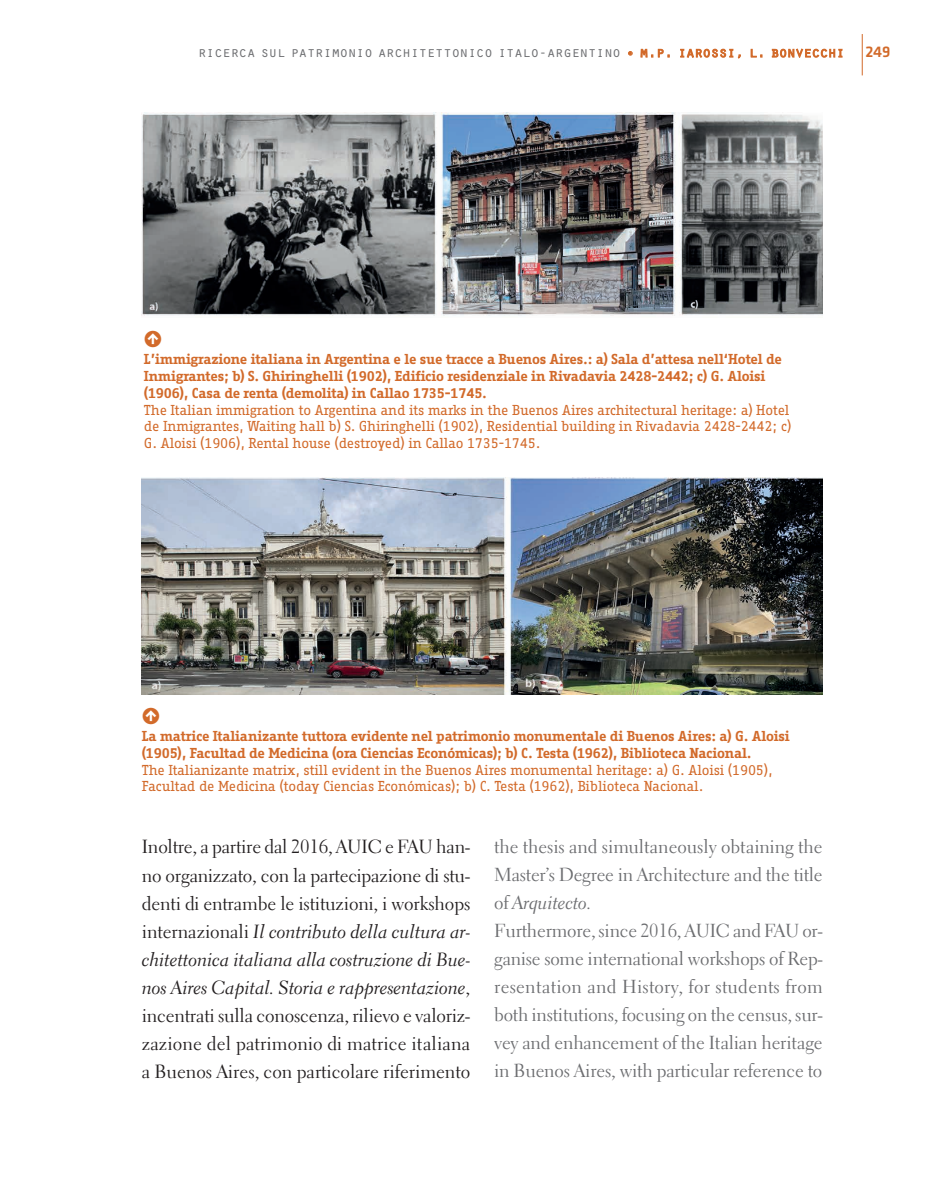
<style>
.page{position:relative;width:936px;height:1191px;background:#fff}
.page>*{position:absolute;margin:0;border:0;box-sizing:border-box;transform-origin:0 0}
.t1{font:700 24px "Klavika";color:#d26a2a}
.t2{font:19px/28px "Electra LT Std";letter-spacing:-.005em;color:#231f20;text-align:justify}
.t3{font:19px/28px "Electra LT Std Cursive";letter-spacing:-.005em;color:#231f20;text-align:justify}
.t4{font:18.8px/28px "Electra LT Std";letter-spacing:-.01em;color:#6c6d70}
.t5{font:18.8px "Electra LT Std Cursive";letter-spacing:-.01em;color:#6c6d70}
.t6{font:500 16px "Klavika";color:#d26a2a}
.t7{font:15px "Orator";letter-spacing:-.055em;color:#6c6d70}
.t8{font:14px/16.8px "Fago Office Serif";letter-spacing:-.02em;color:#d26a2a}
.t9{font:700 14px/16.8px "Fago Office Serif";letter-spacing:-.02em;color:#d26a2a}
.s1{color:#d26a2a}
.s2{font-family:"Electra LT Std"}
</style>
<div class="page">
<hr style="left:861px;top:34px;width:1px;height:41px;background:#d26a2a">
<img style="left:142px;top:112px;width:680px;height:204px">
<img style="left:142px;top:477px;width:680px;height:218px">
<p class="t7" style="left:198px;top:41px;width:648px">ricerca sul patrimonio architettonico italo-argentino <span class="s1">• m.p. iarossi, l. bonvecchi</span></p>
<p class="t6" style="left:865px;top:43px;width:26px">249</p>
<h1 class="t1" style="left:144px;top:326px;width:20px">•</h1>
<p class="t9" style="left:144px;top:351px;width:639px">L’immigrazione italiana in Argentina e le sue tracce a Buenos Aires.: a) Sala d’attesa nell‘Hotel de<br>Inmigrantes; b) S. Ghiringhelli (1902), Edificio residenziale in Rivadavia 2428-2442; c) G. Aloisi (1906), Casa de renta (demolita) in Callao 1735-1745.</p>
<p class="t8" style="left:144px;top:401px;width:649px">The Italian immigration to Argentina and its marks in the Buenos Aires architectural heritage: a) Hotel de Inmigrantes, Waiting hall b) S. Ghiringhelli (1902), Residential building in Rivadavia 2428-2442; c)<br>G. Aloisi (1906), Rental house (destroyed) in Callao 1735-1745.</p>
<h1 class="t1" style="left:142px;top:703px;width:20px">•</h1>
<p class="t9" style="left:142px;top:727px;width:649px">La matrice Italianizante tuttora evidente nel patrimonio monumentale di Buenos Aires: a) G. Aloisi (1905), Facultad de Medicina (ora Ciencias Económicas); b) C. Testa (1962), Biblioteca Nacional.</p>
<p class="t8" style="left:142px;top:761px;width:632px">The Italianizante matrix, still evident in the Buenos Aires monumental heritage: a) G. Aloisi (1905),<br>Facultad de Medicina (today Ciencias Económicas); b) C. Testa (1962), Biblioteca Nacional.</p>
<h2 class="t2" style="left:142px;top:833px;width:330px">Inoltre, a partire dal 2016, AUIC e FAU han&shy;no organizzato, con la partecipazione di stu&shy;denti di entrambe le istituzioni, i workshops</h2>
<h2 class="t3" style="left:142px;top:917px;width:330px"><span class="s2">internazionali</span> Il contributo della cultura ar&shy;chitettonica italiana alla costruzione di Bue&shy;nos Aires Capital. Storia e rappresentazione<span class="s2">,</span></h2>
<h2 class="t2" style="left:142px;top:1001px;width:330px">incentrati sulla conoscenza, rilievo e valoriz&shy;zazione del patrimonio di matrice italiana a Buenos Aires, con particolare riferimento</h2>
<h3 class="t4" style="left:494px;top:833px;width:330px">the thesis and simultaneously obtaining the<br>Master’s Degree in Architecture and the title</h3>
<h3 class="t5" style="left:494px;top:891px;width:99px"><span class="s2">of</span> Arquitecto.</h3>
<p class="t4" style="left:494px;top:917px;width:330px;text-align:justify">Furthermore, since 2016, AUIC and FAU or&shy;ganise some international workshops of Rep&shy;resentation and History, for students from both institutions, focusing on the census, sur&shy;vey and enhancement of the Italian heritage in Buenos Aires, with particular reference to</p>
</div>
